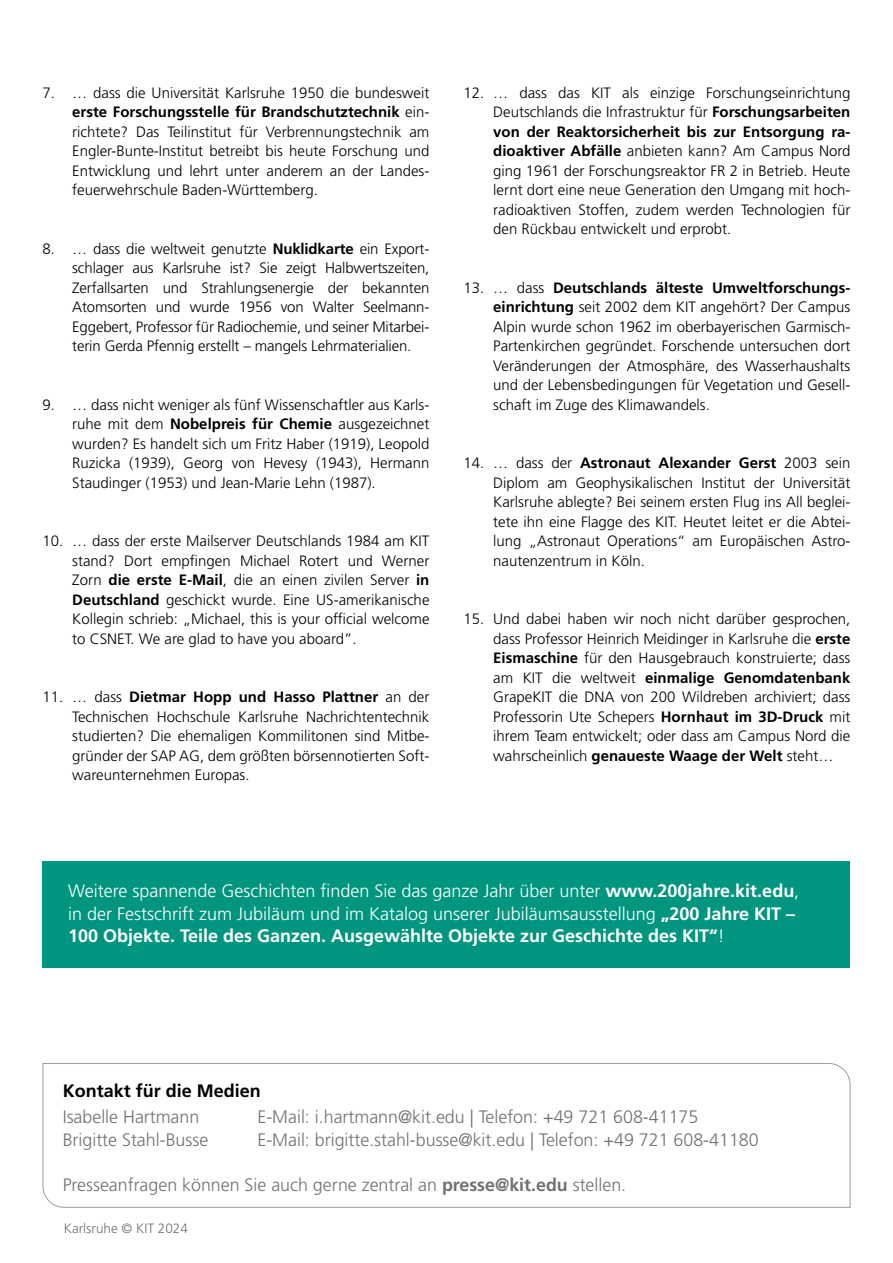
<style>
.page{position:relative;width:893px;height:1263px;background:#fff}
.page>*{position:absolute;margin:0;border:0;box-sizing:border-box;transform-origin:0 0}
.Fliesstext{font:300 18px/22.5px "Frutiger LT Std";color:#fff}
.Kontakt{font:300 18px "Frutiger LT Std";color:#707172}
.Kontakt-2{font:700 18px "Frutiger LT Std";color:#000}
.t1{font:300 15px/19.5px "Frutiger LT Std";color:#000;text-align:justify}
.t2{font:300 13.5px "Frutiger LT Std";color:#707172}
.s1{font-weight:700}
</style>
<div class="page">
<div style="left:43px;top:861px;width:807px;height:106px;background:#00957e"></div>
<svg style="left:42px;top:1063px;width:809px;height:145px"></svg>
<p class="t1" style="left:72px;top:83px;width:359px;text-indent:-30px">7. … dass die Universität Karlsruhe 1950 die bundesweit <span class="s1">erste Forschungsstelle für Brandschutztechnik</span> ein&shy;richtete? Das Teilinstitut für Verbrennungstechnik am Engler-Bunte-Institut betreibt bis heute Forschung und Entwicklung und lehrt unter anderem an der Landes&shy;feuerwehrschule Baden-Württemberg.</p>
<p class="t1" style="left:72px;top:239px;width:359px;text-indent:-30px">8. … dass die weltweit genutzte <span class="s1">Nuklidkarte</span> ein Export&shy;schlager aus Karlsruhe ist? Sie zeigt Halbwertszeiten, Zerfallsarten und Strahlungsenergie der bekannten Atomsorten und wurde 1956 von Walter Seelmann-Eggebert, Professor für Radiochemie, und seiner Mitarbei&shy;terin Gerda Pfennig erstellt – mangels Lehrmaterialien.</p>
<p class="t1" style="left:72px;top:395px;width:359px;text-indent:-30px">9. … dass nicht weniger als fünf Wissenschaftler aus Karls&shy;ruhe mit dem <span class="s1">Nobelpreis für Chemie</span> ausgezeichnet wurden? Es handelt sich um Fritz Haber (1919), Leopold Ruzicka (1939), Georg von Hevesy (1943), Hermann Staudinger (1953) und Jean-Marie Lehn (1987).</p>
<p class="t1" style="left:72px;top:531px;width:359px;text-indent:-30px">10. … dass der erste Mailserver Deutschlands 1984 am KIT stand? Dort empfingen Michael Rotert und Werner Zorn <span class="s1">die erste E-Mail</span>, die an einen zivilen Server <span class="s1">in Deutschland</span> geschickt wurde. Eine US-amerikanische Kollegin schrieb: „Michael, this is your official welcome to CSNET. We are glad to have you aboard”.</p>
<p class="t1" style="left:72px;top:687px;width:359px;text-indent:-30px">11. … dass <span class="s1">Dietmar Hopp und Hasso Plattner</span> an der Technischen Hochschule Karlsruhe Nachrichtentechnik studierten? Die ehemaligen Kommilitonen sind Mitbe&shy;gründer der SAP AG, dem größten börsennotierten Soft&shy;wareunternehmen Europas.</p>
<p class="t1" style="left:493px;top:83px;width:359px;text-indent:-30px">12. … dass das KIT als einzige Forschungseinrichtung Deutschlands die Infrastruktur für <span class="s1">Forschungsarbeiten von der Reaktorsicherheit bis zur Entsorgung ra&shy;dioaktiver Abfälle</span> anbieten kann? Am Campus Nord ging 1961 der Forschungsreaktor FR 2 in Betrieb. Heute lernt dort eine neue Generation den Umgang mit hoch&shy;radioaktiven Stoffen, zudem werden Technologien für den Rückbau entwickelt und erprobt.</p>
<p class="t1" style="left:493px;top:278px;width:359px;text-indent:-30px">13. … dass <span class="s1">Deutschlands älteste Umweltforschungs&shy;einrichtung</span> seit 2002 dem KIT angehört? Der Campus Alpin wurde schon 1962 im oberbayerischen Garmisch-Partenkirchen gegründet. Forschende untersuchen dort Veränderungen der Atmosphäre, des Wasserhaushalts und der Lebensbedingungen für Vegetation und Gesell&shy;schaft im Zuge des Klimawandels.</p>
<p class="t1" style="left:493px;top:453px;width:359px;text-indent:-30px">14. … dass der <span class="s1">Astronaut Alexander Gerst</span> 2003 sein Diplom am Geophysikalischen Institut der Universität Karlsruhe ablegte? Bei seinem ersten Flug ins All beglei&shy;tete ihn eine Flagge des KIT. Heutet leitet er die Abtei&shy;lung „Astronaut Operations“ am Europäischen Astro&shy;nautenzentrum in Köln.</p>
<p class="t1" style="left:493px;top:609px;width:359px;text-indent:-30px">15. Und dabei haben wir noch nicht darüber gesprochen, dass Professor Heinrich Meidinger in Karlsruhe die <span class="s1">erste Eismaschine</span> für den Hausgebrauch konstruierte; dass am KIT die weltweit <span class="s1">einmalige Genomdatenbank </span>GrapeKIT die DNA von 200 Wildreben archiviert; dass Professorin Ute Schepers <span class="s1">Hornhaut im 3D-Druck</span> mit ihrem Team entwickelt; oder dass am Campus Nord die wahrscheinlich <span class="s1">genaueste Waage der Welt</span> steht…</p>
<p class="Fliesstext" style="left:68px;top:880px;width:733px">Weitere spannende Geschichten finden Sie das ganze Jahr über unter <span class="s1">www.200jahre.kit.edu</span>, in der Festschrift zum Jubiläum und im Katalog unserer Jubiläumsausstellung <span class="s1">„200 Jahre KIT –<br>100 Objekte. Teile des Ganzen. Ausgewählte Objekte zur Geschichte des KIT“</span>!</p>
<p class="Kontakt-2" style="left:63px;top:1080px;width:200px">Kontakt für die Medien</p>
<p class="Kontakt" style="left:63px;top:1107px;width:138px">Isabelle Hartmann</p>
<p class="Kontakt" style="left:257px;top:1107px;width:442px">E-Mail: i.hartmann@kit.edu | Telefon: +49 721 608-41175</p>
<p class="Kontakt" style="left:63px;top:1129px;width:147px">Brigitte Stahl-Busse</p>
<p class="Kontakt" style="left:257px;top:1129px;width:503px">E-Mail: brigitte.stahl-busse@kit.edu | Telefon: +49 721 608-41180</p>
<p class="Kontakt" style="left:63px;top:1174px;width:565px">Presseanfragen können Sie auch gerne zentral an <span class="s1">presse@kit.edu</span> stellen.</p>
<p class="t2" style="left:64px;top:1221px;width:126px">Karlsruhe © KIT 2024</p>
</div>
